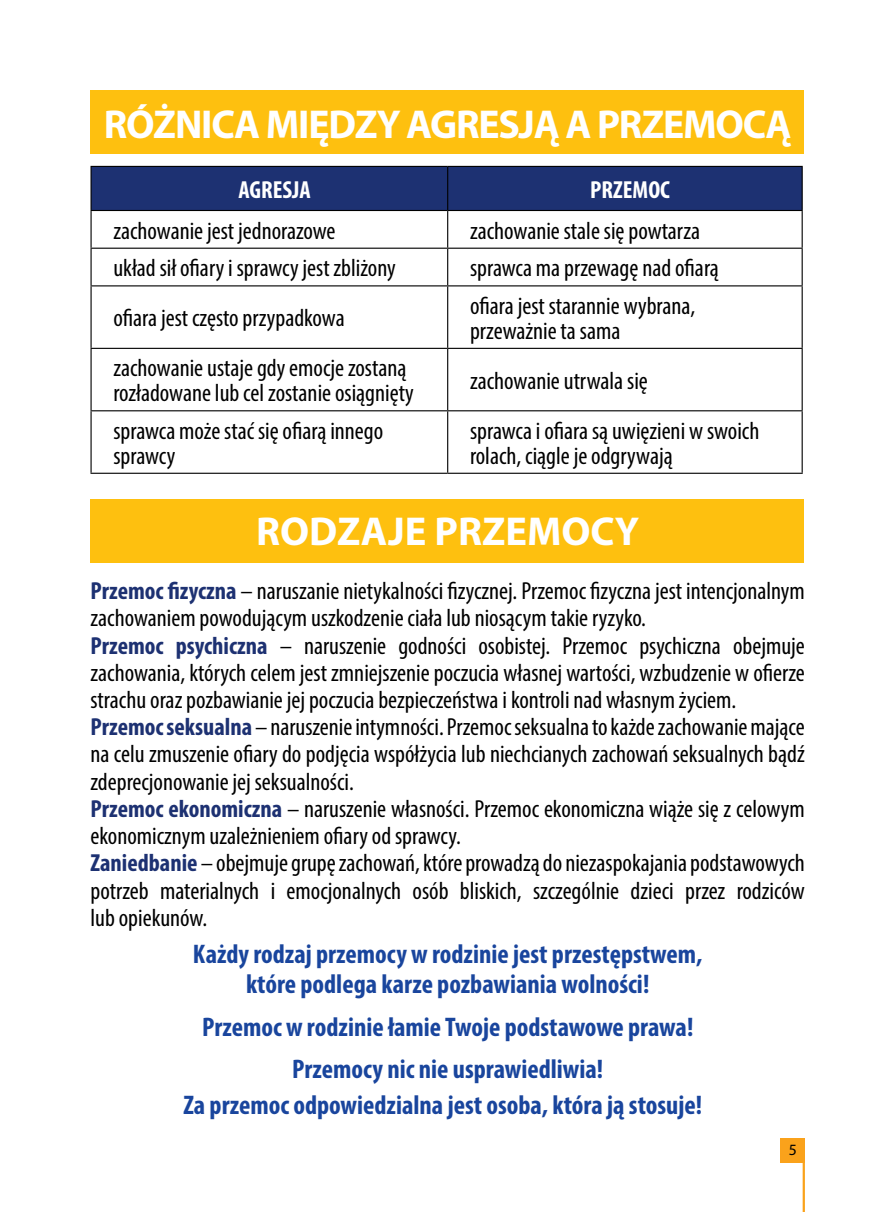
<style>
.page{position:relative;width:893px;height:1212px;background:#fff}
.page>*{position:absolute;margin:0;border:0;box-sizing:border-box;transform-origin:0 0}
.t1{font:700 40.5px "Myriad Pro";letter-spacing:-.03em;color:#fff}
.t2{font:700 40.5px "Myriad Pro";color:#fff}
.t3{font:700 condensed 27px/29.7px "Myriad Pro";color:#19459d;text-align:center}
.t4{font:condensed 24.75px/27.2px "Myriad Pro";color:#000}
.t5{font:700 condensed 24.75px "Myriad Pro";color:#fff}
.t6{font:15.75px "Myriad Pro";color:#000}
.s1{font-weight:700;color:#1d3172}
</style>
<div class="page">
<div style="left:781px;top:1138px;width:24px;height:25px;background:#faa21b"></div>
<hr style="left:803px;top:1153px;width:2px;height:59px;background:#faa21b">
<div style="left:91px;top:90px;width:713px;height:64px;background:#fec00f"></div>
<div style="left:91px;top:499px;width:713px;height:64px;background:#fec00f"></div>
<div style="left:92px;top:167px;width:710px;height:43px;background:#1d3172"></div>
<hr style="left:91px;top:166px;width:357px;height:1px;background:#000">
<hr style="left:91px;top:167px;width:1px;height:43px;background:#000">
<hr style="left:448px;top:166px;width:355px;height:1px;background:#000">
<hr style="left:447px;top:167px;width:1px;height:43px;background:#000">
<hr style="left:802px;top:167px;width:1px;height:43px;background:#000">
<hr style="left:91px;top:210px;width:357px;height:1px;background:#000">
<hr style="left:91px;top:211px;width:1px;height:37px;background:#000">
<hr style="left:448px;top:210px;width:355px;height:1px;background:#000">
<hr style="left:447px;top:211px;width:1px;height:37px;background:#000">
<hr style="left:802px;top:211px;width:1px;height:37px;background:#000">
<hr style="left:91px;top:248px;width:357px;height:1px;background:#000">
<hr style="left:91px;top:249px;width:1px;height:36px;background:#000">
<hr style="left:448px;top:248px;width:355px;height:1px;background:#000">
<hr style="left:447px;top:249px;width:1px;height:36px;background:#000">
<hr style="left:802px;top:249px;width:1px;height:36px;background:#000">
<hr style="left:91px;top:285px;width:357px;height:1px;background:#000">
<hr style="left:91px;top:286px;width:1px;height:62px;background:#000">
<hr style="left:448px;top:285px;width:355px;height:1px;background:#000">
<hr style="left:447px;top:286px;width:1px;height:62px;background:#000">
<hr style="left:802px;top:286px;width:1px;height:62px;background:#000">
<hr style="left:91px;top:348px;width:357px;height:1px;background:#000">
<hr style="left:91px;top:349px;width:1px;height:61px;background:#000">
<hr style="left:448px;top:348px;width:355px;height:1px;background:#000">
<hr style="left:447px;top:349px;width:1px;height:61px;background:#000">
<hr style="left:802px;top:349px;width:1px;height:61px;background:#000">
<hr style="left:91px;top:410px;width:357px;height:1px;background:#000">
<hr style="left:91px;top:411px;width:1px;height:62px;background:#000">
<hr style="left:448px;top:410px;width:355px;height:1px;background:#000">
<hr style="left:447px;top:411px;width:1px;height:62px;background:#000">
<hr style="left:802px;top:411px;width:1px;height:62px;background:#000">
<hr style="left:91px;top:473px;width:357px;height:1px;background:#000">
<hr style="left:448px;top:473px;width:355px;height:1px;background:#000">
<h1 class="t1" style="left:104px;top:98px;width:689px">RÓŻNICA MIĘDZY AGRESJĄ A PRZEMOCĄ</h1>
<p class="t5" style="left:238px;top:174px;width:74px">AGRESJA</p>
<p class="t5" style="left:590px;top:174px;width:81px">PRZEMOC</p>
<p class="t4" style="left:113px;top:217px;width:224px">zachowanie jest jednorazowe</p>
<p class="t4" style="left:470px;top:217px;width:232px">zachowanie stale się powtarza</p>
<p class="t4" style="left:113px;top:254px;width:284px">układ sił ofiary i sprawcy jest zbliżony</p>
<p class="t4" style="left:470px;top:254px;width:250px">sprawca ma przewagę nad ofiarą</p>
<p class="t4" style="left:113px;top:304px;width:233px">ofiara jest często przypadkowa</p>
<p class="t4" style="left:470px;top:293px;width:227px;line-height:24.8px">ofiara jest starannie wybrana, przeważnie ta sama</p>
<p class="t4" style="left:113px;top:356px;width:302px;line-height:24.8px">zachowanie ustaje gdy emocje zostaną rozładowane lub cel zostanie osiągnięty</p>
<p class="t4" style="left:470px;top:367px;width:179px">zachowanie utrwala się</p>
<p class="t4" style="left:113px;top:418px;width:271px;line-height:24.8px">sprawca może stać się ofiarą innego sprawcy</p>
<p class="t4" style="left:470px;top:418px;width:291px;line-height:24.8px">sprawca i ofiara są uwięzieni w swoich rolach, ciągle je odgrywają</p>
<h1 class="t2" style="left:256px;top:505px;width:385px">RODZAJE PRZEMOCY</h1>
<p class="t4" style="left:90px;top:577px;width:716px"><span class="s1">Przemoc fizyczna</span> – naruszanie nietykalności fizycznej. Przemoc fizyczna jest intencjonalnym zachowaniem powodującym uszkodzenie ciała lub niosącym takie ryzyko.<br><span class="s1">Przemoc psychiczna</span> – naruszenie godności osobistej. Przemoc psychiczna obejmuje zachowania, których celem jest zmniejszenie poczucia własnej wartości, wzbudzenie w ofierze strachu oraz pozbawianie jej poczucia bezpieczeństwa i kontroli nad własnym życiem.<br><span class="s1">Przemoc seksualna</span> – naruszenie intymności. Przemoc seksualna to każde zachowanie mające na celu zmuszenie ofiary do podjęcia współżycia lub niechcianych zachowań seksualnych bądź zdeprecjonowanie jej seksualności.<br><span class="s1">Przemoc ekonomiczna</span> – naruszenie własności. Przemoc ekonomiczna wiąże się z celowym ekonomicznym uzależnieniem ofiary od sprawcy.<br><span class="s1">Zaniedbanie</span> – obejmuje grupę zachowań, które prowadzą do niezaspokajania podstawowych potrzeb materialnych i emocjonalnych osób bliskich, szczególnie dzieci przez rodziców lub opiekunów.</p>
<p class="t3" style="left:193px;top:939px;width:511px">Każdy rodzaj przemocy w rodzinie jest przestępstwem, które podlega karze pozbawiania wolności!</p>
<p class="t3" style="left:202px;top:1005px;width:493px;line-height:42.5px">Przemoc w rodzinie łamie Twoje podstawowe prawa!<br>Przemocy nic nie usprawiedliwia!</p>
<p class="t3" style="left:183px;top:1090px;width:520px">Za przemoc odpowiedzialna jest osoba, która ją stosuje!</p>
<p class="t6" style="left:789px;top:1140px;width:10px">5</p>
</div>
